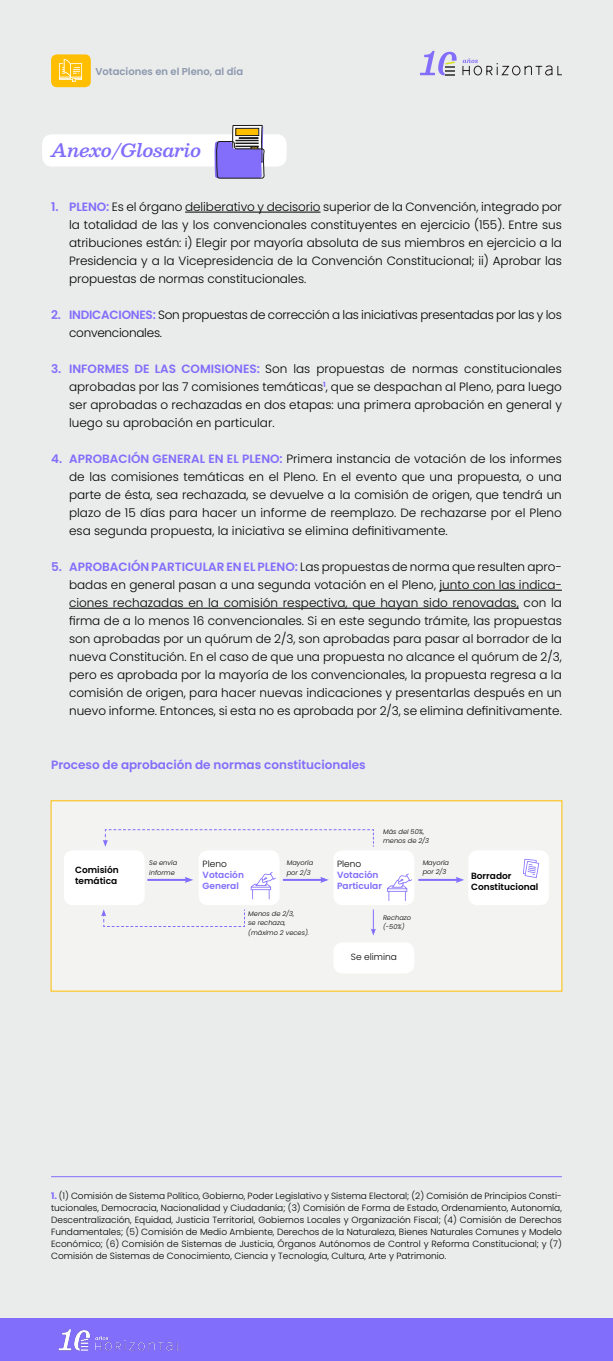
<style>
.page{position:relative;width:613px;height:1361px;background:#fff}
.page>*{position:absolute;margin:0;border:0;box-sizing:border-box;transform-origin:0 0}
.t1{font:italic 600 18px "Besley";color:#816efb}
.t2{font:300 12px/18px "Poppins";color:#000;text-align:justify}
.t3{font:300 12px/18px "Poppins";letter-spacing:-.02em;color:#000}
.t4{font:600 12px "Poppins";color:#816efb}
.t5{font:600 10px "Poppins";color:#8d99ae}
.t6{font:300 9px/12px "Poppins";color:#000;text-align:justify}
.t7{font:600 9px/11px "Poppins";color:#000}
.t8{font:600 9px/11px "Poppins";color:#816efb}
.t9{font:italic 300 6.7px/9.5px "Poppins";color:#000}
.s1{font-weight:600;color:#816efb}
.s2{font-weight:700;color:#816efb}
</style>
<div class="page">
<div style="left:0;top:0;width:612px;height:1321px;background:#eaebeb"></div>
<div style="left:0;top:1318px;width:612px;height:43px;background:#816efb"></div>
<img style="left:58px;top:1329px;width:123px;height:22px">
<div style="left:51px;top:54px;width:40px;height:33px;background:#ffbe00;border-radius:6px"></div>
<svg style="left:59px;top:59px;width:23px;height:23px"></svg>
<svg style="left:462px;top:58px;width:100px;height:18px"></svg>
<svg style="left:420px;top:51px;width:36px;height:24px"></svg>
<div style="left:42px;top:134px;width:244px;height:33px;background:#fff;border-radius:10px"></div>
<hr style="left:185px;top:212px;width:135px;height:1px;background:#000">
<hr style="left:439px;top:590px;width:122px;height:1px;background:#000">
<hr style="left:69px;top:608px;width:449px;height:1px;background:#000">
<div style="left:51px;top:800px;width:511px;height:191px;background:#f3f3f1"></div>
<div style="left:64px;top:850px;width:81px;height:55px;background:#fff;border-radius:9px"></div>
<div style="left:198px;top:850px;width:81px;height:55px;background:#fff;border-radius:9px"></div>
<div style="left:333px;top:850px;width:81px;height:55px;background:#fff;border-radius:9px"></div>
<div style="left:468px;top:850px;width:81px;height:55px;background:#fff;border-radius:9px"></div>
<div style="left:333px;top:942px;width:81px;height:31px;background:#fff;border-radius:9px"></div>
<svg style="left:250px;top:872px;width:26px;height:27px"></svg>
<svg style="left:387px;top:873px;width:25px;height:28px"></svg>
<svg style="left:523px;top:859px;width:16px;height:19px"></svg>
<hr style="left:147px;top:879px;width:40px;height:2px;background:#816efb">
<svg style="left:184px;top:877px;width:9px;height:6px"></svg>
<hr style="left:283px;top:879px;width:39px;height:2px;background:#816efb">
<svg style="left:320px;top:877px;width:8px;height:6px"></svg>
<hr style="left:418px;top:879px;width:40px;height:2px;background:#816efb">
<svg style="left:455px;top:877px;width:9px;height:6px"></svg>
<svg style="left:371px;top:909px;width:4px;height:26px"></svg>
<svg style="left:101px;top:909px;width:144px;height:18px"></svg>
<svg style="left:103px;top:829px;width:271px;height:18px"></svg>
<hr style="left:51px;top:1176px;width:510px;height:1px;background:#816efb">
<svg style="left:214px;top:125px;width:50px;height:53px"></svg>
<p class="t5" style="left:95px;top:66px;width:149px">Votaciones en el Pleno, al día</p>
<h1 class="t1" style="left:51px;top:138px;width:152px">Anexo/Glosario</h1>
<p class="t2" style="left:69px;top:198px;width:494px;text-indent:-18px"><span class="s1">1. PLENO:</span> Es el órgano deliberativo y decisorio superior de la Convención, integrado por la totalidad de las y los convencionales constituyentes en ejercicio (155). Entre sus atribuciones están: i) Elegir por mayoría absoluta de sus miembros en ejercicio a la Presidencia y a la Vicepresidencia de la Convención Constitucional; ii) Aprobar las propuestas de normas constitucionales.</p>
<p class="t3" style="left:69px;top:306px;width:494px;text-indent:-18px"><span class="s1">2. INDICACIONES:</span> Son propuestas de corrección a las iniciativas presentadas por las y los convencionales.</p>
<p class="t2" style="left:69px;top:360px;width:494px;text-indent:-18px"><span class="s1">3. INFORMES DE LAS COMISIONES:</span> Son las propuestas de normas constitucionales aprobadas por las 7 comisiones temáticas<sup>1</sup>, que se despachan al Pleno, para luego ser aprobadas o rechazadas en dos etapas: una primera aprobación en general y luego su aprobación en particular.</p>
<p class="t2" style="left:69px;top:450px;width:494px;text-indent:-18px"><span class="s1">4. APROBACIÓN GENERAL EN EL PLENO:</span> Primera instancia de votación de los informes de las comisiones temáticas en el Pleno. En el evento que una propuesta, o una parte de ésta, sea rechazada, se devuelve a la comisión de origen, que tendrá un plazo de 15 días para hacer un informe de reemplazo. De rechazarse por el Pleno esa segunda propuesta, la iniciativa se elimina definitivamente.</p>
<p class="t2" style="left:69px;top:558px;width:494px;text-indent:-18px"><span class="s1">5. APROBACIÓN PARTICULAR EN EL PLENO:</span> Las propuestas de norma que resulten apro&shy;badas en general pasan a una segunda votación en el Pleno, junto con las indica&shy;ciones rechazadas en la comisión respectiva, que hayan sido renovadas, con la firma de a lo menos 16 convencionales. Si en este segundo trámite, las propuestas son aprobadas por un quórum de 2/3, son aprobadas para pasar al borrador de la nueva Constitución. En el caso de que una propuesta no alcance el quórum de 2/3, pero es aprobada por la mayoría de los convencionales, la propuesta regresa a la comisión de origen, para hacer nuevas indicaciones y presentarlas después en un nuevo informe. Entonces, si esta no es aprobada por 2/3, se elimina definitivamente.</p>
<p class="t4" style="left:51px;top:758px;width:316px">Proceso de aprobación de normas constitucionales</p>
<p class="t9" style="left:383px;top:826px;width:47px">Más del 50%, menos de 2/3</p>
<p class="t7" style="left:75px;top:864px;width:45px">Comisión temática</p>
<p class="t9" style="left:149px;top:858px;width:29px">Se envía informe</p>
<p class="t9" style="left:286px;top:858px;width:28px">Mayoría por 2/3</p>
<p class="t9" style="left:248px;top:909px;width:62px">Menos de 2/3,<br>se rechaza, (máximo 2 veces).</p>
<p class="t6" style="left:202px;top:858px;width:26px">Pleno</p>
<p class="t8" style="left:202px;top:870px;width:43px">Votación<br>General</p>
<p class="t9" style="left:422px;top:858px;width:28px">Mayoría por 2/3</p>
<p class="t6" style="left:337px;top:858px;width:26px">Pleno</p>
<p class="t8" style="left:337px;top:869px;width:46px">Votación<br>Particular</p>
<p class="t7" style="left:471px;top:870px;width:69px">Borrador<br>Constitucional</p>
<p class="t9" style="left:383px;top:912px;width:30px">Rechazo (-50%)</p>
<p class="t6" style="left:350px;top:951px;width:47px">Se elimina</p>
<p class="t6" style="left:51px;top:1189px;width:512px"><span class="s2">1.</span> (1) Comisión de Sistema Político, Gobierno, Poder Legislativo y Sistema Electoral; (2) Comisión de Principios Consti&shy;tucionales, Democracia, Nacionalidad y Ciudadanía; (3) Comisión de Forma de Estado, Ordenamiento, Autonomía, Descentralización, Equidad, Justicia Territorial, Gobiernos Locales y Organización Fiscal; (4) Comisión de Derechos Fundamentales; (5) Comisión de Medio Ambiente, Derechos de la Naturaleza, Bienes Naturales Comunes y Modelo Económico; (6) Comisión de Sistemas de Justicia, Órganos Autónomos de Control y Reforma Constitucional; y (7)<br>Comisión de Sistemas de Conocimiento, Ciencia y Tecnología, Cultura, Arte y Patrimonio.</p>
</div>
